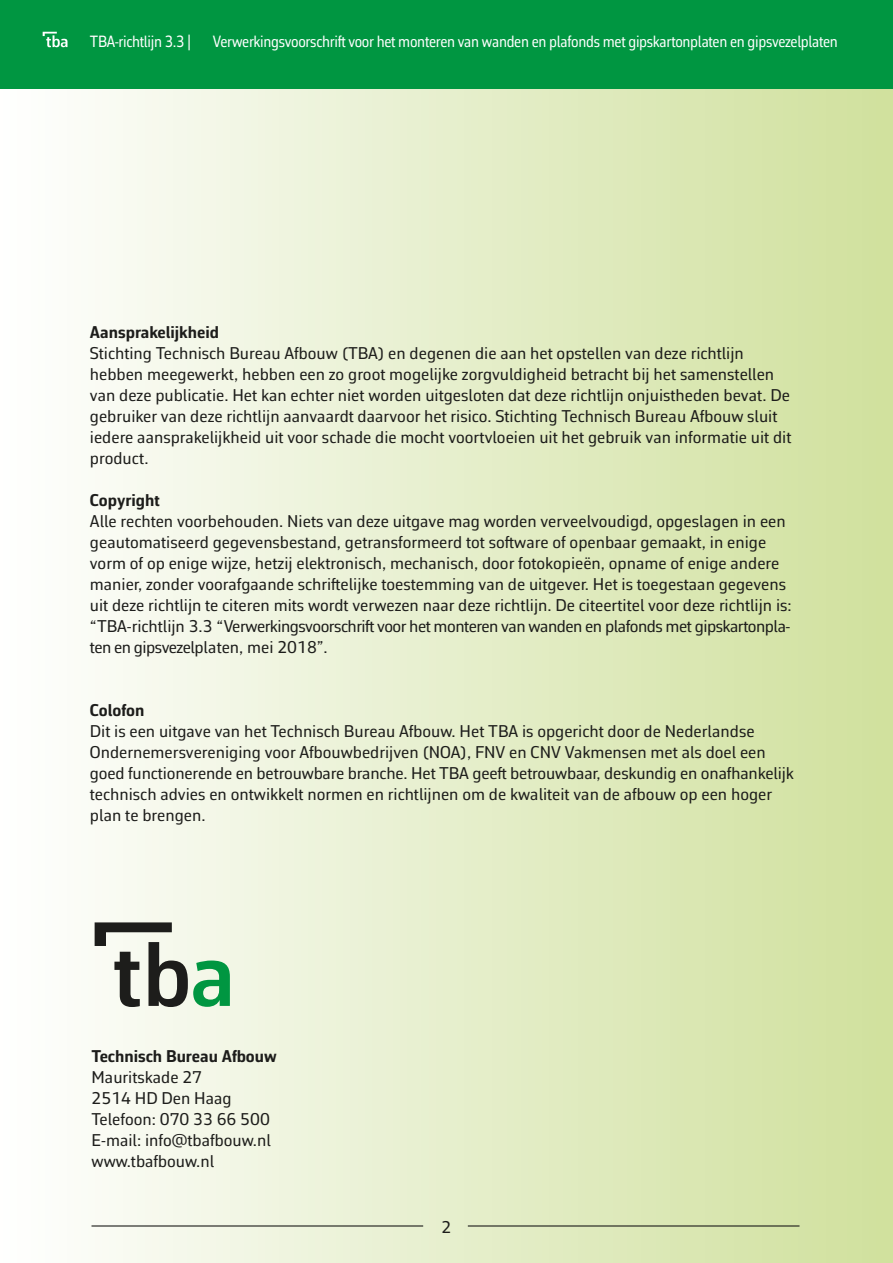
<style>
.page{position:relative;width:893px;height:1263px;background:#fff}
.page>*{position:absolute;margin:0;border:0;box-sizing:border-box;transform-origin:0 0}
.t1{font:17.25px/21px "Corbeau Pro";color:#1d1d1b}
.t2{font:700 17.25px "Corbeau Pro";color:#1d1d1b}
.t3{font:16.5px "Corbeau Pro";letter-spacing:-.02em;color:#fff;scale:.9 1}
</style>
<div class="page">
<div style="left:0;top:0;width:893px;height:1263px;background:linear-gradient(to right,#fefefe,#cfe09c)"></div>
<div style="left:0;top:0;width:893px;height:88px;background:#009641"></div>
<svg style="left:43px;top:32px;width:24px;height:15px"></svg>
<svg style="left:95px;top:922px;width:135px;height:85px"></svg>
<hr style="left:92px;top:1225px;width:331px;height:1px;background:#1d1d1b">
<hr style="left:468px;top:1225px;width:331px;height:1px;background:#1d1d1b">
<p class="t3" style="left:90px;top:30px;width:114px">TBA-richtlijn 3.3 |</p>
<p class="t3" style="left:213px;top:30px;width:696px">Verwerkingsvoorschrift voor het monteren van wanden en plafonds met gipskartonplaten en gipsvezelplaten</p>
<p class="t2" style="left:90px;top:321px;width:131px">Aansprakelijkheid</p>
<p class="t1" style="left:90px;top:343px;width:703px">Stichting Technisch Bureau Afbouw (TBA) en degenen die aan het opstellen van deze richtlijn hebben meegewerkt, hebben een zo groot mogelijke zorgvuldigheid betracht bij het samenstellen van deze publicatie. Het kan echter niet worden uitgesloten dat deze richtlijn onjuistheden bevat. De gebruiker van deze richtlijn aanvaardt daarvoor het risico. Stichting Technisch Bureau Afbouw sluit iedere aansprakelijkheid uit voor schade die mocht voortvloeien uit het gebruik van informatie uit dit product.</p>
<p class="t2" style="left:90px;top:489px;width:71px">Copyright</p>
<p class="t1" style="left:90px;top:511px;width:703px">Alle rechten voorbehouden. Niets van deze uitgave mag worden verveelvoudigd, opgeslagen in een geautomatiseerd gegevensbestand, getransformeerd tot software of openbaar gemaakt, in enige vorm of op enige wijze, hetzij elektronisch, mechanisch, door fotokopieën, opname of enige andere manier, zonder voorafgaande schriftelijke toestemming van de uitgever. Het is toegestaan gegevens uit deze richtlijn te citeren mits wordt verwezen naar deze richtlijn. De citeertitel voor deze richtlijn is: “TBA-richtlijn 3.3 “Verwerkingsvoorschrift voor het monteren van wanden en plafonds met gipskartonpla&shy;ten en gipsvezelplaten, mei 2018”.</p>
<p class="t2" style="left:90px;top:699px;width:56px">Colofon</p>
<p class="t1" style="left:90px;top:721px;width:666px">Dit is een uitgave van het Technisch Bureau Afbouw. Het TBA is opgericht door de Nederlandse</p>
<p class="t1" style="left:90px;top:742px;width:705px">Ondernemersvereniging voor Afbouwbedrijven (NOA), FNV en CNV Vakmensen met als doel een goed functionerende en betrouwbare branche. Het TBA geeft betrouwbaar, deskundig en onafhankelijk technisch advies en ontwikkelt normen en richtlijnen om de kwaliteit van de afbouw op een hoger plan te brengen.</p>
<p class="t2" style="left:92px;top:1045px;width:187px">Technisch Bureau Afbouw</p>
<p class="t1" style="left:92px;top:1067px;width:112px">Mauritskade 27</p>
<p class="t1" style="left:92px;top:1088px;width:141px">2514 HD Den Haag</p>
<p class="t1" style="left:92px;top:1109px;width:180px">Telefoon: 070 33 66 500</p>
<p class="t1" style="left:92px;top:1130px;width:181px">E-mail: info@tbafbouw.nl</p>
<p class="t1" style="left:92px;top:1151px;width:124px">www.tbafbouw.nl</p>
<p class="t1" style="left:442px;top:1216px;width:11px">2</p>
</div>
